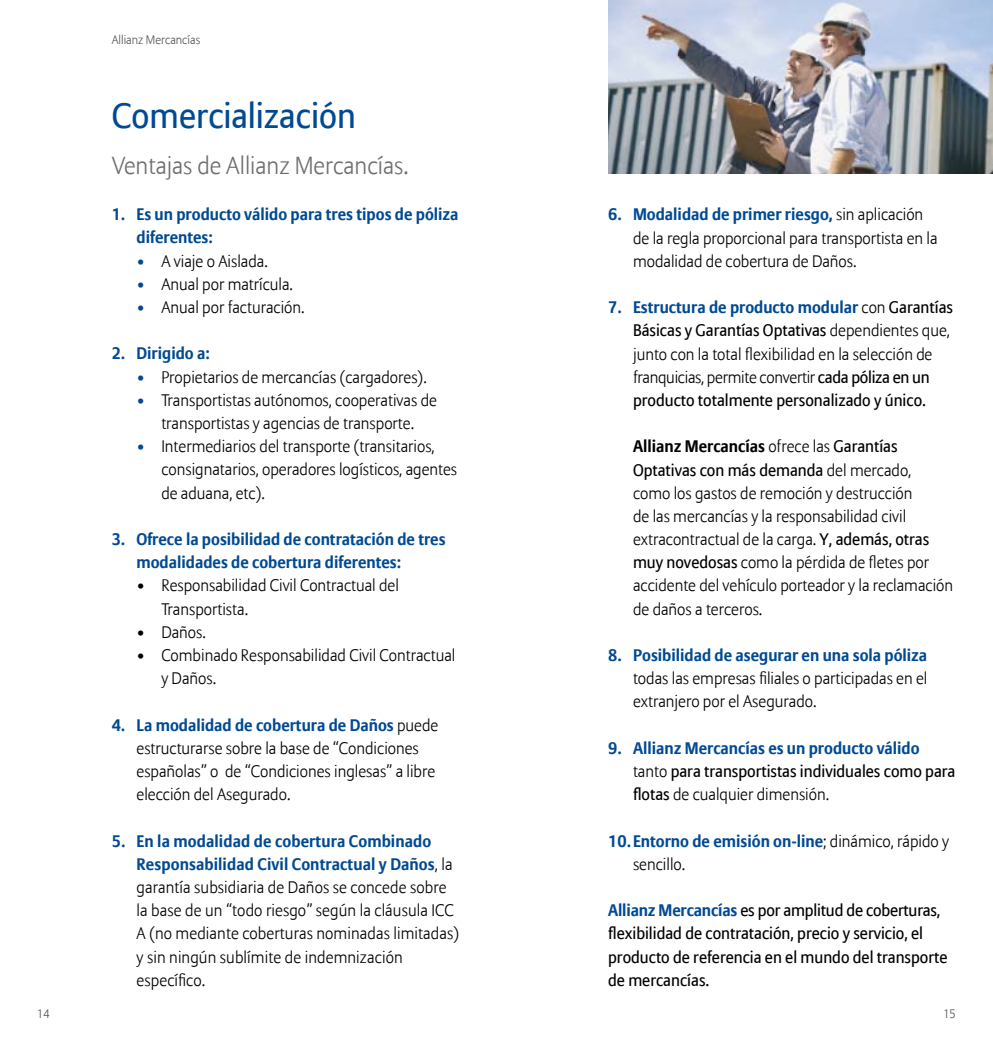
<style>
.page{position:relative;width:993px;height:1042px;background:#fff}
.page>*{position:absolute;margin:0;border:0;box-sizing:border-box;transform-origin:0 0}
.t1{font:35px "Allianz Sans";color:#004a93}
.t2{font:300 24.5px "Allianz Sans";color:#6f6f6e}
.t3{font:300 16.62px/23.3px "Allianz Sans";color:#000}
.t4{font:16.62px/23.3px "Allianz Sans";color:#000}
.t5{font:700 16.62px/23.3px "Allianz Sans";color:#004a93}
.t6{font:300 12.25px "Allianz Sans";color:#565656}
.s1{color:#004a93}
.s2{font-weight:700;color:#004a93}
.s3{font-weight:400}
.s4{font-weight:700}
.s5{font-weight:300}
.s6{font-weight:300;color:#000}
</style>
<div class="page">
<img style="left:608px;top:0;width:384px;height:174px">
<p class="t6" style="left:112px;top:33px;width:90px">Allianz Mercancías</p>
<h1 class="t1" style="left:112px;top:94px;width:245px">Comercialización</h1>
<h2 class="t2" style="left:112px;top:151px;width:298px">Ventajas de Allianz Mercancías.</h2>
<p class="t5" style="left:136px;top:203px;width:323px;text-indent:-25px">1. Es un producto válido para tres tipos de póliza diferentes:</p>
<p class="t3" style="left:136px;top:250px;width:133px"><span class="s1">•</span> A viaje o Aislada.</p>
<p class="t3" style="left:136px;top:273px;width:158px"><span class="s1">•</span> Anual por matrícula.</p>
<p class="t3" style="left:136px;top:296px;width:169px"><span class="s1">•</span> Anual por facturación.</p>
<p class="t5" style="left:112px;top:342px;width:100px">2. Dirigido a:</p>
<p class="t3" style="left:136px;top:366px;width:292px"><span class="s1">•</span> Propietarios de mercancías (cargadores).</p>
<p class="t3" style="left:136px;top:389px;width:302px;text-align:center"><span class="s1">•</span> Transportistas autónomos, cooperativas de transportistas y agencias de transporte.</p>
<p class="t3" style="left:161px;top:435px;width:297px;text-indent:-25px"><span class="s1">•</span> Intermediarios del transporte (transitarios, consignatarios, operadores logísticos, agentes de aduana, etc).</p>
<p class="t5" style="left:136px;top:528px;width:310px;text-indent:-25px">3. Ofrece la posibilidad de contratación de tres modalidades de cobertura diferentes:</p>
<p class="t3" style="left:161px;top:575px;width:239px;text-indent:-25px">• Responsabilidad Civil Contractual del<br>Transportista.</p>
<p class="t3" style="left:136px;top:621px;width:71px">• Daños.</p>
<p class="t3" style="left:161px;top:644px;width:295px;text-indent:-25px">• Combinado Responsabilidad Civil Contractual y Daños.</p>
<p class="t3" style="left:136px;top:714px;width:303px;text-indent:-25px"><span class="s2">4. La modalidad de cobertura de Daños</span> puede estructurarse sobre la base de “Condiciones españolas” o de “Condiciones inglesas” a libre elección del Asegurado.</p>
<p class="t3" style="left:136px;top:830px;width:324px;text-indent:-25px"><span class="s2">5. En la modalidad de cobertura Combinado Responsabilidad Civil Contractual y Daños</span>, la garantía subsidiaria de Daños se concede sobre la base de un “todo riesgo” según la cláusula ICC A (no mediante coberturas nominadas limitadas) y sin ningún sublímite de indemnización específico.</p>
<p class="t3" style="left:632px;top:204px;width:306px;text-indent:-25px"><span class="s2">6. Modalidad de primer riesgo,</span> sin aplicación de la regla proporcional para transportista en la modalidad de cobertura de Daños.</p>
<p class="t3" style="left:632px;top:296px;width:321px;text-indent:-25px"><span class="s2">7. Estructura de producto modular</span> con <span class="s3">Garantías Básicas y Garantías Optativas</span> dependientes que, junto con la total flexibilidad en la selección de franquicias, permite convertir <span class="s3">cada póliza en un producto totalmente personalizado y único.</span></p>
<p class="t3" style="left:632px;top:436px;width:321px"><span class="s4">Allianz Mercancías</span> ofrece las <span class="s3">Garantías Optativas con más demanda</span> del mercado,<br>como los gastos de remoción y destrucción<br>de las mercancías y la responsabilidad civil extracontractual de la carga. <span class="s3">Y, además, otras muy novedosas</span> como la pérdida de fletes por accidente del vehículo porteador y la reclamación de daños a terceros.</p>
<p class="t5" style="left:608px;top:644px;width:320px">8. Posibilidad de asegurar en una sola póliza</p>
<p class="t3" style="left:632px;top:667px;width:296px">todas las empresas filiales o participadas en el extranjero por el Asegurado.</p>
<p class="t4" style="left:632px;top:737px;width:324px;text-indent:-25px"><span class="s2">9. Allianz Mercancías es un producto válido </span><span class="s5">tanto</span> para transportistas individuales como para flotas <span class="s5">de cualquier dimensión.</span></p>
<p class="t5" style="left:632px;top:830px;width:317px;text-indent:-25px">10.Entorno de emisión on-line<span class="s6">; dinámico, rápido y sencillo.</span></p>
<p class="t4" style="left:608px;top:899px;width:340px"><span class="s2">Allianz Mercancías</span> es por amplitud de coberturas, flexibilidad de contratación, precio y servicio, el producto de referencia en el mundo del transporte de mercancías.</p>
<p class="t6" style="left:37px;top:1006px;width:14px">14</p>
<p class="t6" style="left:943px;top:1006px;width:14px">15</p>
</div>
